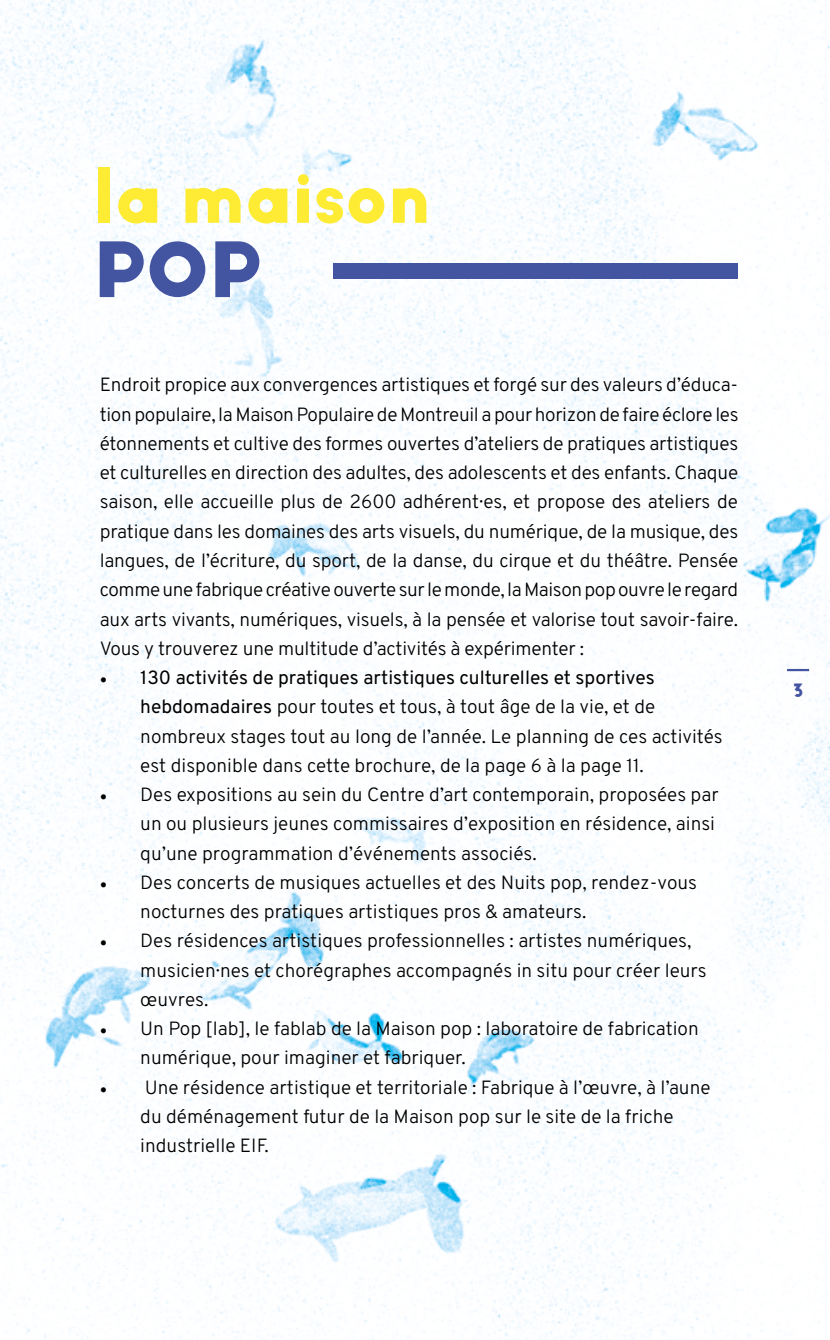
<style>
.page{position:relative;width:830px;height:1340px;background:#fff}
.page>*{position:absolute;margin:0;border:0;box-sizing:border-box;transform-origin:0 0}
.t1{font:700 74.25px "Big John PRO";color:#feec34}
.t2{font:700 74.25px "Big John PRO";color:#4354a1}
.t3{font:300 19.12px/29.2px "Overpass";color:#000}
.t4{font:700 18px "Big John PRO";color:#4354a1}
.s1{font-family:"Minion Pro";font-weight:400}
.s2{font-weight:400}
</style>
<div class="page">
<img style="left:0;top:0;width:829px;height:1339px">
<hr style="left:786px;top:669px;width:22px;height:2px;background:#4354a1">
<div style="left:333px;top:263px;width:404px;height:16px;background:#4354a1"></div>
<h1 class="t1" style="left:92px;top:150px;width:339px">la maison</h1>
<h1 class="t2" style="left:93px;top:225px;width:170px">POP</h1>
<p class="t3" style="left:100px;top:370px;width:640px;text-align:justify">Endroit propice aux convergences artistiques et forgé sur des valeurs d’éduca&shy;tion populaire, la Maison Populaire de Montreuil a pour horizon de faire éclore les étonnements et cultive des formes ouvertes d’ateliers de pratiques artistiques et culturelles en direction des adultes, des adolescents et des enfants. Chaque saison, elle accueille plus de 2600 adhérent·es, et propose des ateliers de pratique dans les domaines des arts visuels, du numérique, de la musique, des langues, de l’écriture, du sport, de la danse, du cirque et du théâtre. Pensée comme une fabrique créative ouverte sur le monde, la Maison pop ouvre le regard aux arts vivants, numériques, visuels, à la pensée et valorise tout savoir-faire.<br>Vous y trouverez une multitude d’activités à expérimenter :</p>
<p class="t3" style="left:140px;top:663px;width:583px;text-indent:-41px"><span class="s1">•</span> <span class="s2">130 activités de pratiques artistiques culturelles et sportives hebdomadaires</span> pour toutes et tous, à tout âge de la vie, et de nombreux stages tout au long de l’année. Le planning de ces activités est disponible dans cette brochure, de la page 6 à la page 11.</p>
<p class="t3" style="left:140px;top:779px;width:579px;text-indent:-41px"><span class="s1">•</span> Des expositions au sein du Centre d’art contemporain, proposées par un ou plusieurs jeunes commissaires d’exposition en résidence, ainsi qu’une programmation d’événements associés.</p>
<p class="t3" style="left:140px;top:867px;width:558px;text-indent:-41px"><span class="s1">•</span> Des concerts de musiques actuelles et des Nuits pop, rendez-vous nocturnes des pratiques artistiques pros &amp; amateurs.</p>
<p class="t3" style="left:140px;top:926px;width:567px;text-indent:-41px"><span class="s1">•</span> Des résidences artistiques professionnelles : artistes numériques, musicien·nes et chorégraphes accompagnés in situ pour créer leurs œuvres.</p>
<p class="t3" style="left:140px;top:1013px;width:559px;text-indent:-41px"><span class="s1">•</span> Un Pop [lab], le fablab de la Maison pop : laboratoire de fabrication numérique, pour imaginer et fabriquer.</p>
<p class="t3" style="left:140px;top:1072px;width:571px;text-indent:-41px"><span class="s1">•</span> Une résidence artistique et territoriale : Fabrique à l’œuvre, à l’aune du déménagement futur de la Maison pop sur le site de la friche industrielle EIF.</p>
<p class="t4" style="left:792px;top:679px;width:12px">3</p>
</div>
